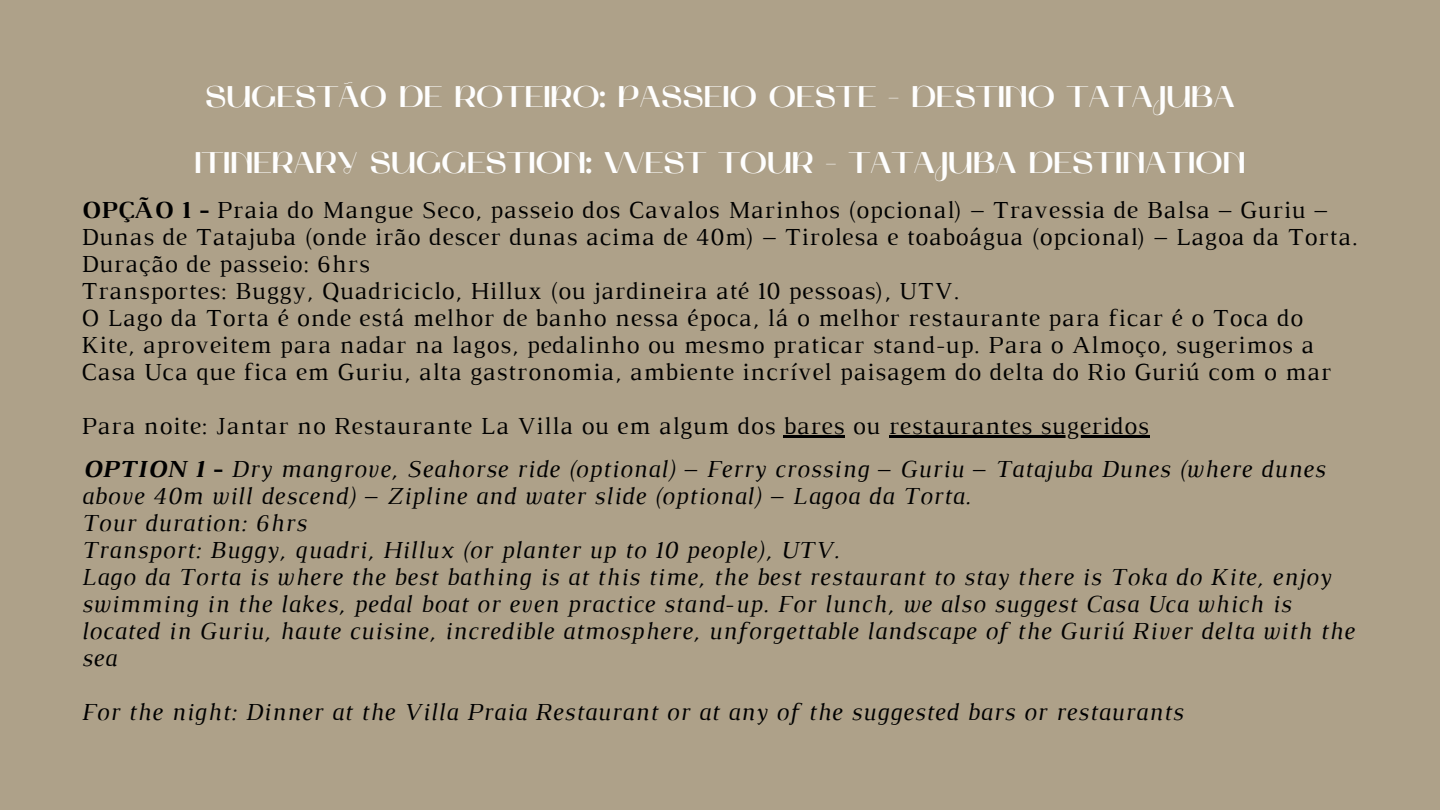
<style>
.page{position:relative;width:1440px;height:810px;background:#aea189}
.page>*{position:absolute;margin:0;border:0;box-sizing:border-box;transform-origin:0 0}
.t1{font:700 30px "Mak";color:#fefefe}
.t2{font:italic 25px/27px "Luthier";letter-spacing:.03em;color:#000}
.t3{font:25px/27px "Luthier";letter-spacing:.03em;color:#000}
.s1{font-weight:700}
.s2{font-style:normal}
</style>
<div class="page">
<hr style="left:784px;top:435px;width:61px;height:2px;background:#000">
<hr style="left:889px;top:435px;width:261px;height:2px;background:#000">
<p class="t1" style="left:205px;top:84px;width:1031px">SUGESTÃO DE ROTEIRO: PASSEIO OESTE - DESTINO TATAJUBA</p>
<p class="t1" style="left:194px;top:150px;width:1053px">ITINERARY SUGGESTION: WEST TOUR - TATAJUBA DESTINATION</p>
<p class="t3" style="left:81px;top:198px;width:1278px"><span class="s1">OPÇÃO 1 -</span> Praia do Mangue Seco, passeio dos Cavalos Marinhos (opcional) – Travessia de Balsa – Guriu – Dunas de Tatajuba (onde irão descer dunas acima de 40m) – Tirolesa e toaboágua (opcional) – Lagoa da Torta.<br>Duração de passeio: 6hrs<br>Transportes: Buggy, Quadriciclo, Hillux (ou jardineira até 10 pessoas), UTV.<br>O Lago da Torta é onde está melhor de banho nessa época, lá o melhor restaurante para ficar é o Toca do Kite, aproveitem para nadar na lagos, pedalinho ou mesmo praticar stand-up. Para o Almoço, sugerimos a Casa Uca que fica em Guriu, alta gastronomia, ambiente incrível paisagem do delta do Rio Guriú com o mar</p>
<p class="t2" style="left:81px;top:406px;width:1245px;line-height:43.5px"><span class="s2">Para noite: Jantar no Restaurante La Villa ou em algum dos bares ou restaurantes sugeridos<br></span><span class="s1">OPTION 1 -</span> Dry mangrove, Seahorse ride (optional) – Ferry crossing – Guriu – Tatajuba Dunes (where dunes</p>
<p class="t2" style="left:81px;top:484px;width:1275px">above 40m will descend) – Zipline and water slide (optional) – Lagoa da Torta.<br>Tour duration: 6hrs<br>Transport: Buggy, quadri, Hillux (or planter up to 10 people), UTV.<br>Lago da Torta is where the best bathing is at this time, the best restaurant to stay there is Toka do Kite, enjoy swimming in the lakes, pedal boat or even practice stand-up. For lunch, we also suggest Casa Uca which is located in Guriu, haute cuisine, incredible atmosphere, unforgettable landscape of the Guriú River delta with the sea</p>
<p class="t2" style="left:81px;top:700px;width:1103px">For the night: Dinner at the Villa Praia Restaurant or at any of the suggested bars or restaurants</p>
</div>
